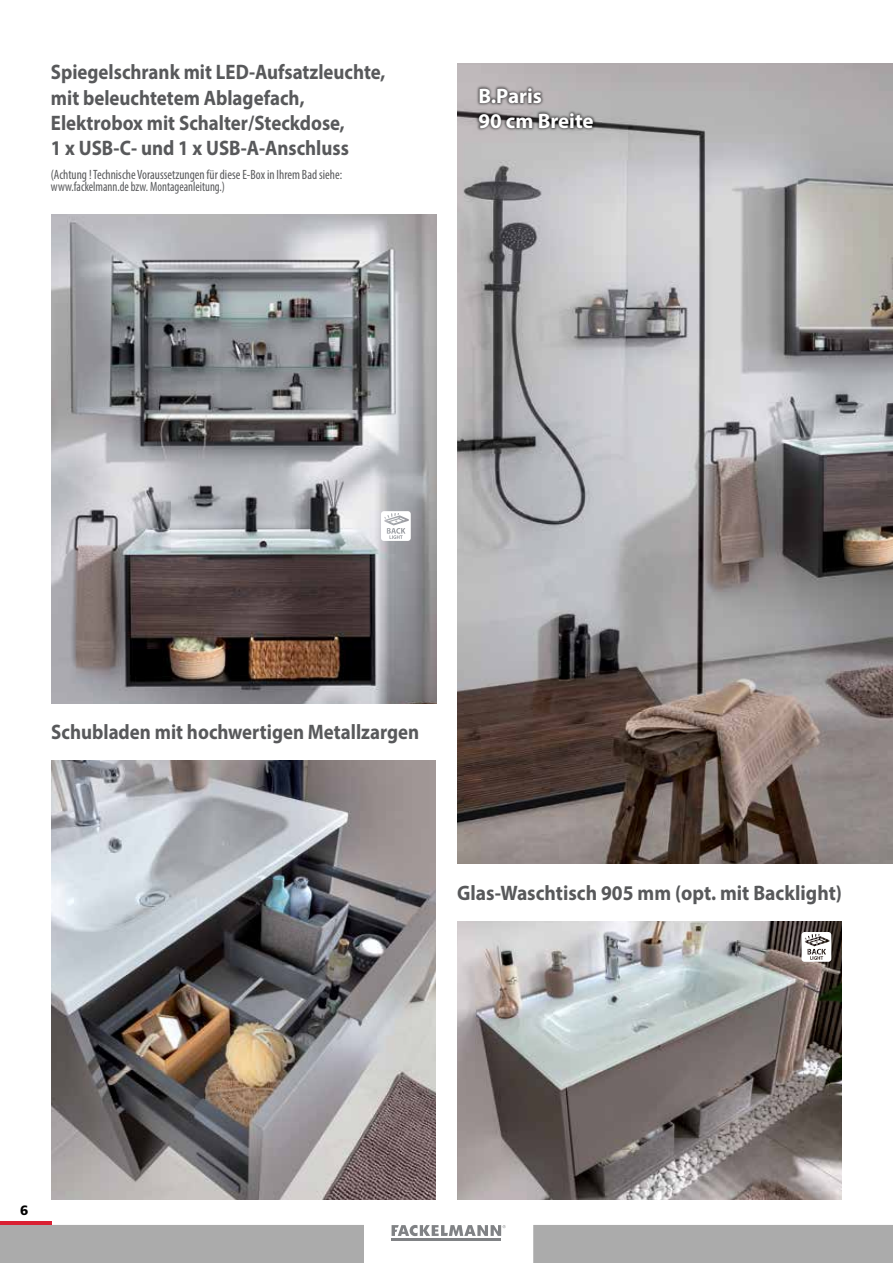
<style>
.page{position:relative;width:893px;height:1263px;background:#fff}
.page>*{position:absolute;margin:0;border:0;box-sizing:border-box;transform-origin:0 0}
.t1{font:700 21px/25.2px "Myriad Pro";color:#58595b;scale:.9 1}
.t2{font:700 21px "Myriad Pro";color:#58595b;scale:.93 1}
.t3{font:700 21px/25.2px "Myriad Pro";color:#fff}
.t4{font:condensed 13.5px/12px "Myriad Pro";color:#58595b;scale:.95 1}
.t5{font:900 13.5px "Frutiger";color:#000}
</style>
<div class="page">
<img style="left:51px;top:214px;width:385px;height:489px">
<img style="left:51px;top:760px;width:385px;height:439px">
<img style="left:457px;top:921px;width:385px;height:278px">
<img style="left:457px;top:64px;width:436px;height:799px">
<div style="left:533px;top:1225px;width:360px;height:38px;background:#ababab"></div>
<div style="left:0;top:1225px;width:364px;height:38px;background:#ababab"></div>
<hr style="left:392px;top:1238px;width:109px;height:2px;background:#808285">
<svg style="left:392px;top:1225px;width:114px;height:11px"></svg>
<hr style="left:0;top:1222px;width:51px;height:3px;background:#da2032">
<div style="left:475px;top:85px;width:121px;height:47px;background:#000;opacity:.55"></div>
<svg style="left:381px;top:511px;width:30px;height:30px"></svg>
<svg style="left:801px;top:932px;width:30px;height:30px"></svg>
<p class="t1" style="left:51px;top:59px;width:373px">Spiegelschrank mit LED-Aufsatzleuchte, mit beleuchtetem Ablagefach, Elektrobox mit Schalter/Steckdose,<br>1 x USB-C- und 1 x USB-A-Anschluss</p>
<p class="t4" style="left:51px;top:168px;width:308px">(Achtung ! Technische Voraussetzungen für diese E-Box in Ihrem Bad siehe: www.fackelmann.de bzw. Montageanleitung.)</p>
<p class="t3" style="left:478px;top:82px;width:117px">B.Paris<br>90 cm Breite</p>
<p class="t1" style="left:51px;top:719px;width:410px">Schubladen mit hochwertigen Metallzargen</p>
<p class="t2" style="left:457px;top:879px;width:415px">Glas-Waschtisch 905 mm (opt. mit Backlight)</p>
<p class="t5" style="left:20px;top:1202px;width:10px">6</p>
</div>
